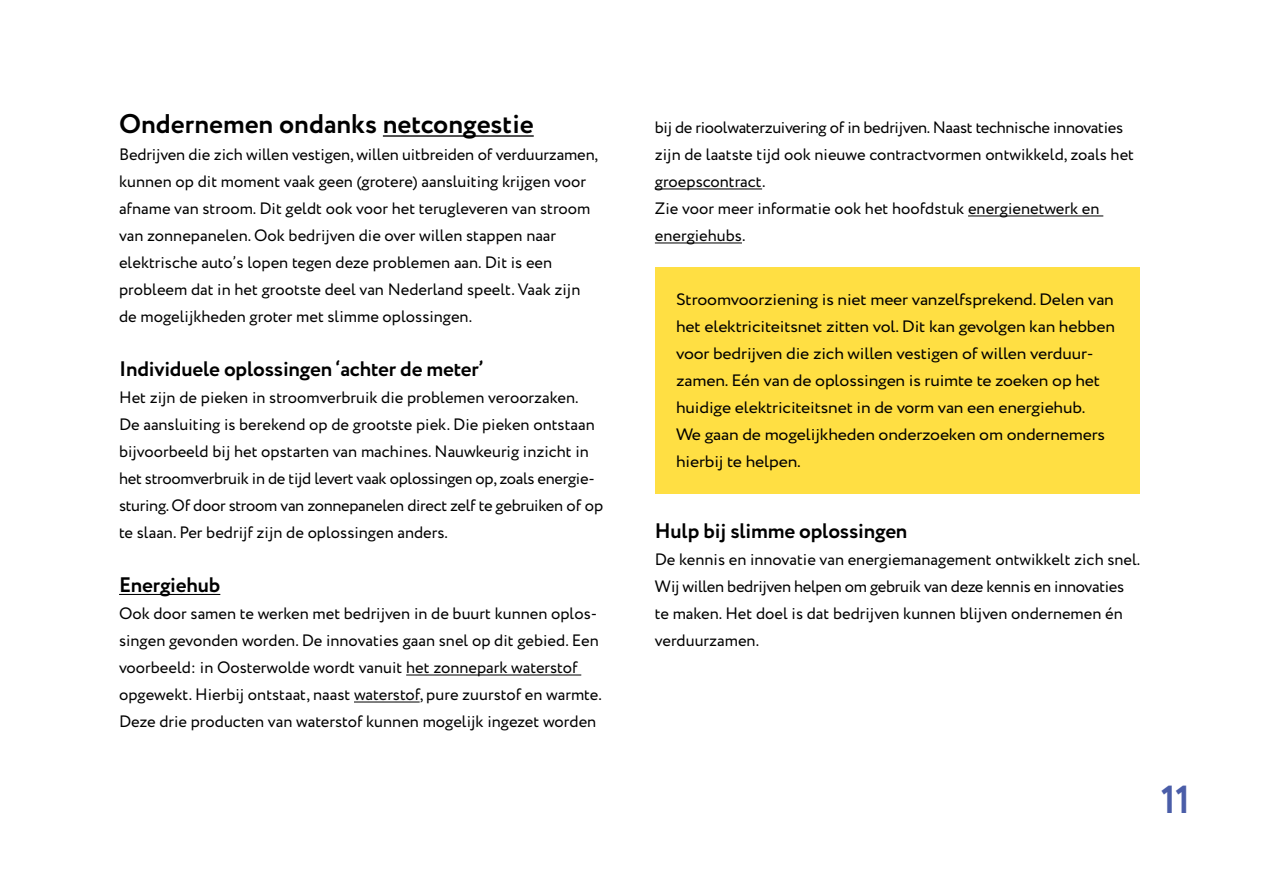
<style>
.page{position:relative;width:1263px;height:893px;background:#fff}
.page>*{position:absolute;margin:0;border:0;box-sizing:border-box;transform-origin:0 0}
.t1{font:700 39px "Circe";color:#4a5da8}
.t2{font:700 27px "Circe";color:#000}
.t3{font:700 21px "Circe";letter-spacing:-.01em;color:#000}
.t4{font:16.5px/27px "Circe";color:#000}
.t5{font:16.5px/27px "Circe";color:#000;scale:1.07 1}
</style>
<div class="page">
<hr style="left:383px;top:135px;width:151px;height:2px;background:#000">
<hr style="left:119px;top:594px;width:101px;height:1px;background:#000">
<hr style="left:406px;top:675px;width:175px;height:1px;background:#000">
<hr style="left:354px;top:702px;width:66px;height:1px;background:#000">
<hr style="left:655px;top:189px;width:107px;height:1px;background:#000">
<hr style="left:968px;top:216px;width:135px;height:1px;background:#000">
<hr style="left:655px;top:243px;width:87px;height:1px;background:#000">
<div style="left:655px;top:267px;width:485px;height:227px;background:#ffdf43"></div>
<h2 class="t2" style="left:119px;top:106px;width:416px">Ondernemen ondanks netcongestie</h2>
<p class="t4" style="left:119px;top:142px;width:481px">Bedrijven die zich willen vestigen, willen uitbreiden of verduurzamen, kunnen op dit moment vaak geen (grotere) aansluiting krijgen voor afname van stroom. Dit geldt ook voor het terugleveren van stroom van zonnepanelen. Ook bedrijven die over willen stappen naar elektrische auto’s lopen tegen deze problemen aan. Dit is een probleem dat in het grootste deel van Nederland speelt. Vaak zijn de mogelijkheden groter met slimme oplossingen.</p>
<p class="t3" style="left:119px;top:355px;width:366px">Individuele oplossingen ‘achter de meter’</p>
<p class="t4" style="left:119px;top:385px;width:486px">Het zijn de pieken in stroomverbruik die problemen veroorzaken.<br>De aansluiting is berekend op de grootste piek. Die pieken ontstaan bijvoorbeeld bij het opstarten van machines. Nauwkeurig inzicht in het stroomverbruik in de tijd levert vaak oplossingen op, zoals energie&shy;sturing. Of door stroom van zonnepanelen direct zelf te gebruiken of op te slaan. Per bedrijf zijn de oplossingen anders.</p>
<p class="t3" style="left:119px;top:571px;width:103px">Energiehub</p>
<p class="t4" style="left:119px;top:601px;width:484px">Ook door samen te werken met bedrijven in de buurt kunnen oplos&shy;singen gevonden worden. De innovaties gaan snel op dit gebied. Een voorbeeld: in Oosterwolde wordt vanuit het zonnepark waterstof opgewekt. Hierbij ontstaat, naast waterstof, pure zuurstof en warmte.<br>Deze drie producten van waterstof kunnen mogelijk ingezet worden</p>
<p class="t4" style="left:655px;top:115px;width:481px">bij de rioolwaterzuivering of in bedrijven. Naast technische innovaties zijn de laatste tijd ook nieuwe contractvormen ontwikkeld, zoals het groepscontract.<br>Zie voor meer informatie ook het hoofdstuk energienetwerk en energiehubs.</p>
<p class="t5" style="left:676px;top:286px;width:412px">Stroomvoorziening is niet meer vanzelfsprekend. Delen van het elektriciteitsnet zitten vol. Dit kan gevolgen kan hebben voor bedrijven die zich willen vestigen of willen verduur&shy;zamen. Eén van de oplossingen is ruimte te zoeken op het huidige elektriciteitsnet in de vorm van een energiehub.<br>We gaan de mogelijkheden onderzoeken om ondernemers hierbij te helpen.</p>
<p class="t3" style="left:655px;top:517px;width:254px">Hulp bij slimme oplossingen</p>
<p class="t4" style="left:655px;top:547px;width:487px">De kennis en innovatie van energiemanagement ontwikkelt zich snel.<br>Wij willen bedrijven helpen om gebruik van deze kennis en innovaties te maken. Het doel is dat bedrijven kunnen blijven ondernemen én verduurzamen.</p>
<h1 class="t1" style="left:1161px;top:773px;width:31px">11</h1>
</div>
